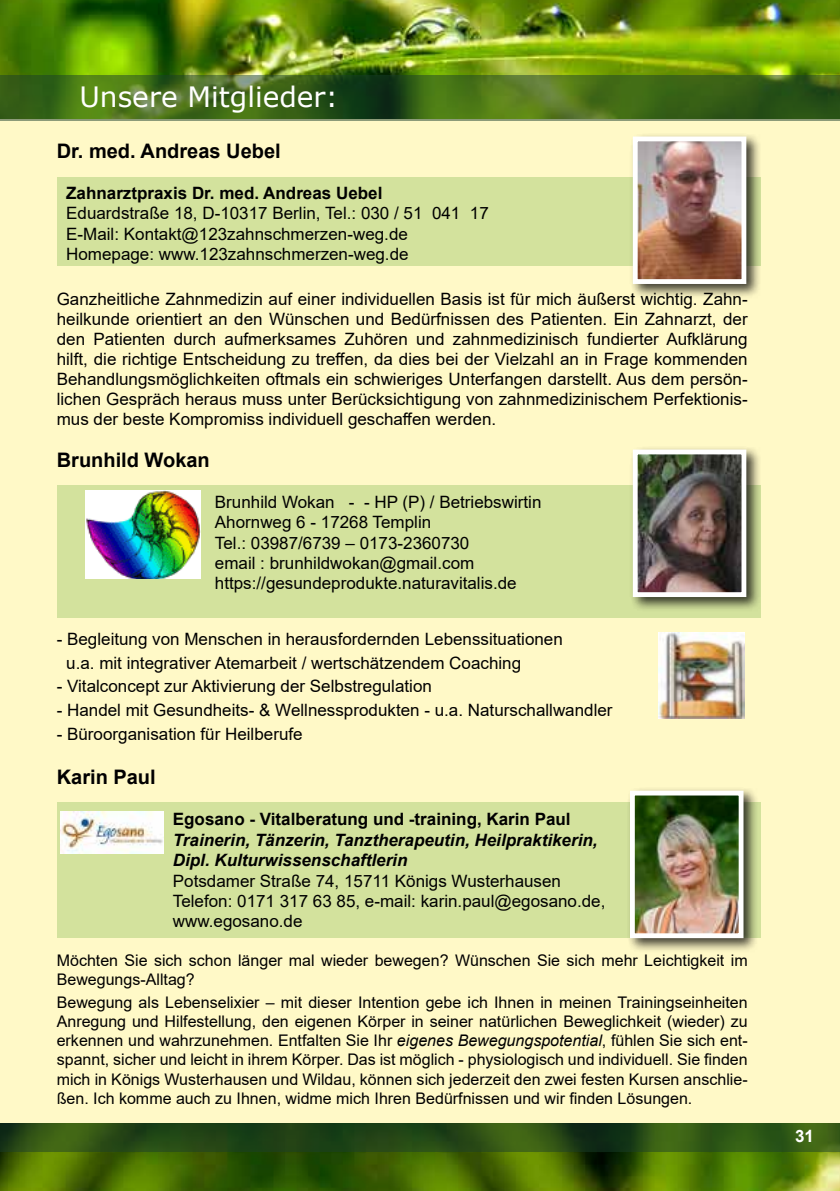
<style>
.page{position:relative;width:840px;height:1191px;background:#fff}
.page>*{position:absolute;margin:0;border:0;box-sizing:border-box;transform-origin:0 0}
.t1{font:28px "Verdana";color:#fff}
.t2{font:700 20px "Arial";color:#000}
.t3{font:17px/20.4px "Arial";color:#000}
.t4{font:italic 700 17px/20.4px "Arial";color:#000}
.t5{font:700 17px "Arial";color:#000}
.t6{font:700 17px "Arial";color:#fff}
.t7{font:16px/19.2px "Arial";color:#000}
.s1{font-style:italic}
</style>
<div class="page">
<img style="left:0;top:0;width:839px;height:75px">
<img style="left:0;top:1151px;width:839px;height:40px">
<div style="left:0;top:119px;width:839px;height:1004px;background:#fff9c7"></div>
<svg style="left:0;top:75px;width:839px;height:45px;background:#40681c"></svg>
<svg style="left:0;top:1123px;width:839px;height:28px;background:#284c15"></svg>
<div style="left:57px;top:177px;width:703px;height:88px;background:#d3e29d"></div>
<div style="left:629px;top:133px;width:131px;height:166px;background:#000;opacity:.75"></div>
<img style="left:638px;top:142px;width:102px;height:136px">
<div style="left:632px;top:136px;width:114px;height:148px;border:5px solid #fff"></div>
<div style="left:57px;top:485px;width:703px;height:133px;background:#d3e29d"></div>
<img style="left:85px;top:490px;width:115px;height:88px">
<div style="left:629px;top:446px;width:131px;height:166px;background:#000;opacity:.75"></div>
<img style="left:638px;top:455px;width:102px;height:136px">
<div style="left:632px;top:449px;width:114px;height:148px;border:5px solid #fff"></div>
<img style="left:658px;top:632px;width:86px;height:86px">
<div style="left:57px;top:802px;width:703px;height:136px;background:#d3e29d"></div>
<div style="left:626px;top:787px;width:132px;height:166px;background:#000;opacity:.75"></div>
<img style="left:635px;top:796px;width:102px;height:136px">
<div style="left:629px;top:790px;width:114px;height:148px;border:5px solid #fff"></div>
<img style="left:60px;top:811px;width:103px;height:42px">
<h1 class="t1" style="left:79px;top:77px;width:260px">Unsere Mitglieder:</h1>
<p class="t2" style="left:57px;top:137px;width:225px">Dr. med. Andreas Uebel</p>
<p class="t5" style="left:66px;top:181px;width:317px">Zahnarztpraxis Dr. med. Andreas Uebel</p>
<p class="t3" style="left:66px;top:203px;width:424px">Eduardstraße 18, D-10317 Berlin, Tel.: 030 / 51 041 17<br>E-Mail: Kontakt@123zahnschmerzen-weg.de<br>Homepage: www.123zahnschmerzen-weg.de</p>
<p class="t3" style="left:57px;top:289px;width:692px;text-align:justify">Ganzheitliche Zahnmedizin auf einer individuellen Basis ist für mich äußerst wichtig. Zahn&shy;heilkunde orientiert an den Wünschen und Bedürfnissen des Patienten. Ein Zahnarzt, der den Patienten durch aufmerksames Zuhören und zahnmedizinisch fundierter Aufklärung hilft, die richtige Entscheidung zu treffen, da dies bei der Vielzahl an in Frage kommenden Behandlungsmöglichkeiten oftmals ein schwieriges Unterfangen darstellt. Aus dem persön&shy;lichen Gespräch heraus muss unter Berücksichtigung von zahnmedizinischem Perfektionis&shy;mus der beste Kompromiss individuell geschaffen werden.</p>
<p class="t2" style="left:57px;top:446px;width:154px">Brunhild Wokan</p>
<p class="t3" style="left:215px;top:491px;width:328px">Brunhild Wokan - - HP (P) / Betriebswirtin Ahornweg 6 - 17268 Templin<br>Tel.: 03987/6739 – 0173-2360730<br>email : brunhildwokan@gmail.com https://gesundeprodukte.naturavitalis.de</p>
<p class="t3" style="left:66px;top:627px;width:498px;line-height:23.8px;text-indent:-9px">- Begleitung von Menschen in herausfordernden Lebenssituationen u.a. mit integrativer Atemarbeit / wertschätzendem Coaching</p>
<p class="t3" style="left:57px;top:676px;width:376px">- Vitalconcept zur Aktivierung der Selbstregulation</p>
<p class="t3" style="left:57px;top:700px;width:557px">- Handel mit Gesundheits- &amp; Wellnessprodukten - u.a. Naturschallwandler</p>
<p class="t3" style="left:57px;top:724px;width:247px">- Büroorganisation für Heilberufe</p>
<p class="t2" style="left:57px;top:763px;width:100px">Karin Paul</p>
<p class="t5" style="left:173px;top:807px;width:399px">Egosano - Vitalberatung und -training, Karin Paul</p>
<p class="t4" style="left:173px;top:830px;width:426px">Trainerin, Tänzerin, Tanztherapeutin, Heilpraktikerin,<br>Dipl. Kulturwissenschaftlerin</p>
<p class="t3" style="left:173px;top:870px;width:434px">Potsdamer Straße 74, 15711 Königs Wusterhausen<br>Telefon: 0171 317 63 85, e-mail: karin.paul@egosano.de, www.egosano.de</p>
<p class="t7" style="left:57px;top:950px;width:692px">Möchten Sie sich schon länger mal wieder bewegen? Wünschen Sie sich mehr Leichtigkeit im<br>Bewegungs-Alltag?</p>
<p class="t7" style="left:57px;top:992px;width:692px;text-align:justify">Bewegung als Lebenselixier – mit dieser Intention gebe ich Ihnen in meinen Trainingseinheiten Anregung und Hilfestellung, den eigenen Körper in seiner natürlichen Beweglichkeit (wieder) zu erkennen und wahrzunehmen. Entfalten Sie Ihr <span class="s1">eigenes Bewegungspotential</span>, fühlen Sie sich ent&shy;spannt, sicher und leicht in ihrem Körper. Das ist möglich - physiologisch und individuell. Sie finden mich in Königs Wusterhausen und Wildau, können sich jederzeit den zwei festen Kursen anschlie&shy;ßen. Ich komme auch zu Ihnen, widme mich Ihren Bedürfnissen und wir finden Lösungen.</p>
<p class="t6" style="left:794px;top:1124px;width:20px">31</p>
</div>
